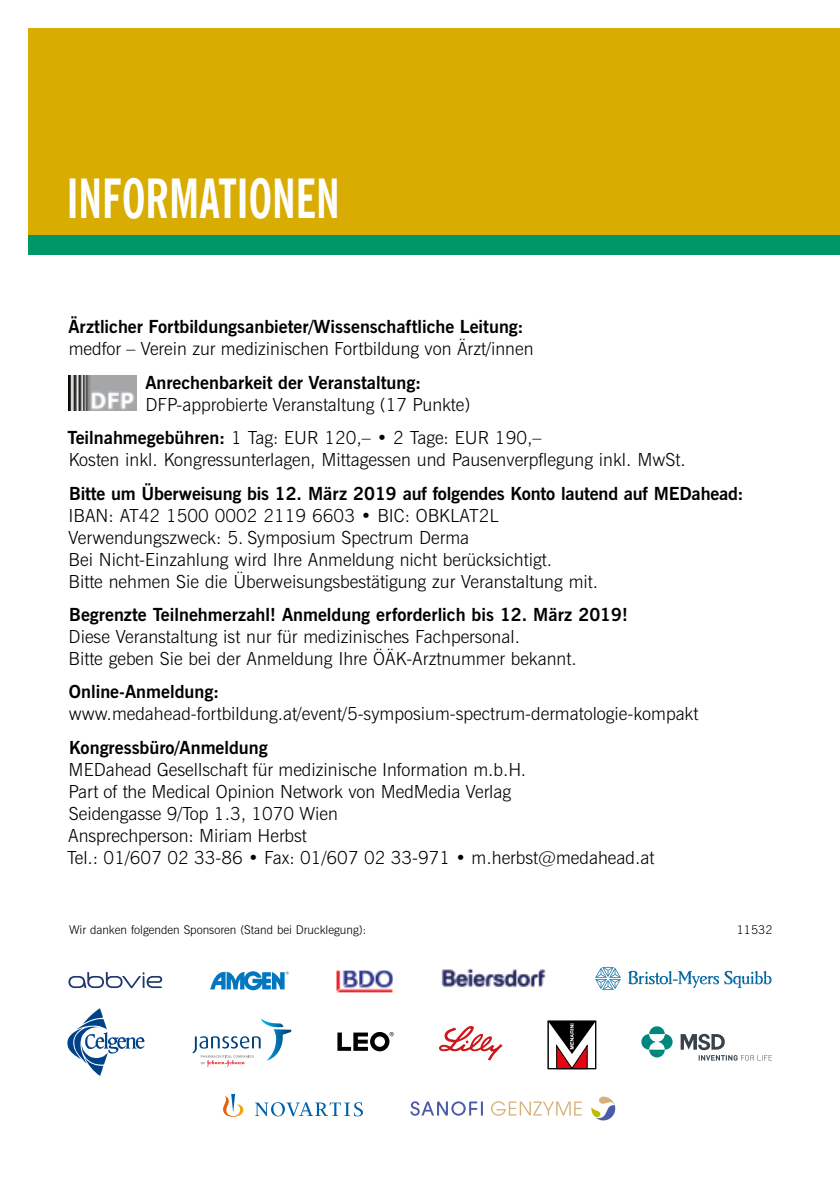
<style>
.page{position:relative;width:840px;height:1191px;background:#fff}
.page>*{position:absolute;margin:0;border:0;box-sizing:border-box;transform-origin:0 0}
.t1{font:700 condensed 54px "News Gothic BT";color:#fff;scale:.87 1}
.t2{font:300 18px/22px "News Gothic BT";color:#000}
.t3{font:700 18px "News Gothic BT";color:#000}
.t4{font:300 12px "News Gothic BT";color:#000}
.s1{font-weight:700}
</style>
<div class="page">
<div style="left:28px;top:28px;width:811px;height:210px;background:#d8ac00"></div>
<div style="left:28px;top:235px;width:811px;height:20px;background:#009766"></div>
<img style="left:68px;top:375px;width:68px;height:35px">
<svg style="left:439px;top:1025px;width:63px;height:35px"></svg>
<svg style="left:210px;top:971px;width:78px;height:19px"></svg>
<svg style="left:67px;top:1008px;width:77px;height:68px"></svg>
<svg style="left:337px;top:1032px;width:56px;height:19px"></svg>
<svg style="left:595px;top:967px;width:25px;height:22px"></svg>
<svg style="left:628px;top:970px;width:143px;height:18px"></svg>
<svg style="left:192px;top:1018px;width:99px;height:48px"></svg>
<svg style="left:680px;top:1033px;width:91px;height:27px"></svg>
<svg style="left:641px;top:1026px;width:31px;height:31px"></svg>
<img style="left:336px;top:970px;width:56px;height:22px">
<svg style="left:68px;top:972px;width:94px;height:16px"></svg>
<img style="left:441px;top:968px;width:105px;height:19px">
<svg style="left:223px;top:1094px;width:140px;height:22px"></svg>
<svg style="left:410px;top:1101px;width:72px;height:14px"></svg>
<svg style="left:491px;top:1101px;width:90px;height:14px"></svg>
<svg style="left:591px;top:1096px;width:24px;height:24px"></svg>
<svg style="left:548px;top:1021px;width:47px;height:48px"></svg>
<h1 class="t1" style="left:67px;top:166px;width:315px">INFORMATIONEN</h1>
<p class="t3" style="left:68px;top:316px;width:456px">Ärztlicher Fortbildungsanbieter/Wissenschaftliche Leitung:</p>
<p class="t2" style="left:69px;top:338px;width:466px">medfor – Verein zur medizinischen Fortbildung von Ärzt/innen</p>
<p class="t3" style="left:145px;top:371px;width:277px">Anrechenbarkeit der Veranstaltung:</p>
<p class="t2" style="left:67px;top:387px;width:475px;line-height:33.4px;text-align:center">DFP-approbierte Veranstaltung (17 Punkte)<br><span class="s1">Teilnahmegebühren:</span> 1 Tag: EUR 120,– • 2 Tage: EUR 190,–</p>
<p class="t2" style="left:69px;top:448px;width:618px">Kosten inkl. Kongressunterlagen, Mittagessen und Pausenverpflegung inkl. MwSt.</p>
<p class="t3" style="left:69px;top:482px;width:675px">Bitte um Überweisung bis 12. März 2019 auf folgendes Konto lautend auf MEDahead:</p>
<p class="t2" style="left:68px;top:504px;width:531px">IBAN: AT42 1500 0002 2119 6603 • BIC: OBKLAT2L Verwendungszweck: 5. Symposium Spectrum Derma<br>Bei Nicht-Einzahlung wird Ihre Anmeldung nicht berücksichtigt.<br>Bitte nehmen Sie die Überweisungsbestätigung zur Veranstaltung mit.</p>
<p class="t3" style="left:69px;top:603px;width:560px">Begrenzte Teilnehmerzahl! Anmeldung erforderlich bis 12. März 2019!</p>
<p class="t2" style="left:69px;top:625px;width:509px">Diese Veranstaltung ist nur für medizinisches Fachpersonal.<br>Bitte geben Sie bei der Anmeldung Ihre ÖÄK-Arztnummer bekannt.</p>
<p class="t3" style="left:69px;top:681px;width:152px">Online-Anmeldung:</p>
<p class="t2" style="left:69px;top:702px;width:630px">www.medahead-fortbildung.at/event/5-symposium-spectrum-dermatologie-kompakt</p>
<p class="t3" style="left:69px;top:736px;width:200px">Kongressbüro/Anmeldung</p>
<p class="t2" style="left:67px;top:758px;width:588px">MEDahead Gesellschaft für medizinische Information m.b.H.<br>Part of the Medical Opinion Network von MedMedia Verlag<br>Seidengasse 9/Top 1.3, 1070 Wien<br>Ansprechperson: Miriam Herbst<br>Tel.: 01/607 02 33-86 • Fax: 01/607 02 33-971 • m.herbst@medahead.at</p>
<p class="t4" style="left:69px;top:922px;width:298px">Wir danken folgenden Sponsoren (Stand bei Drucklegung):</p>
<p class="t4" style="left:736px;top:922px;width:37px">11532</p>
</div>
